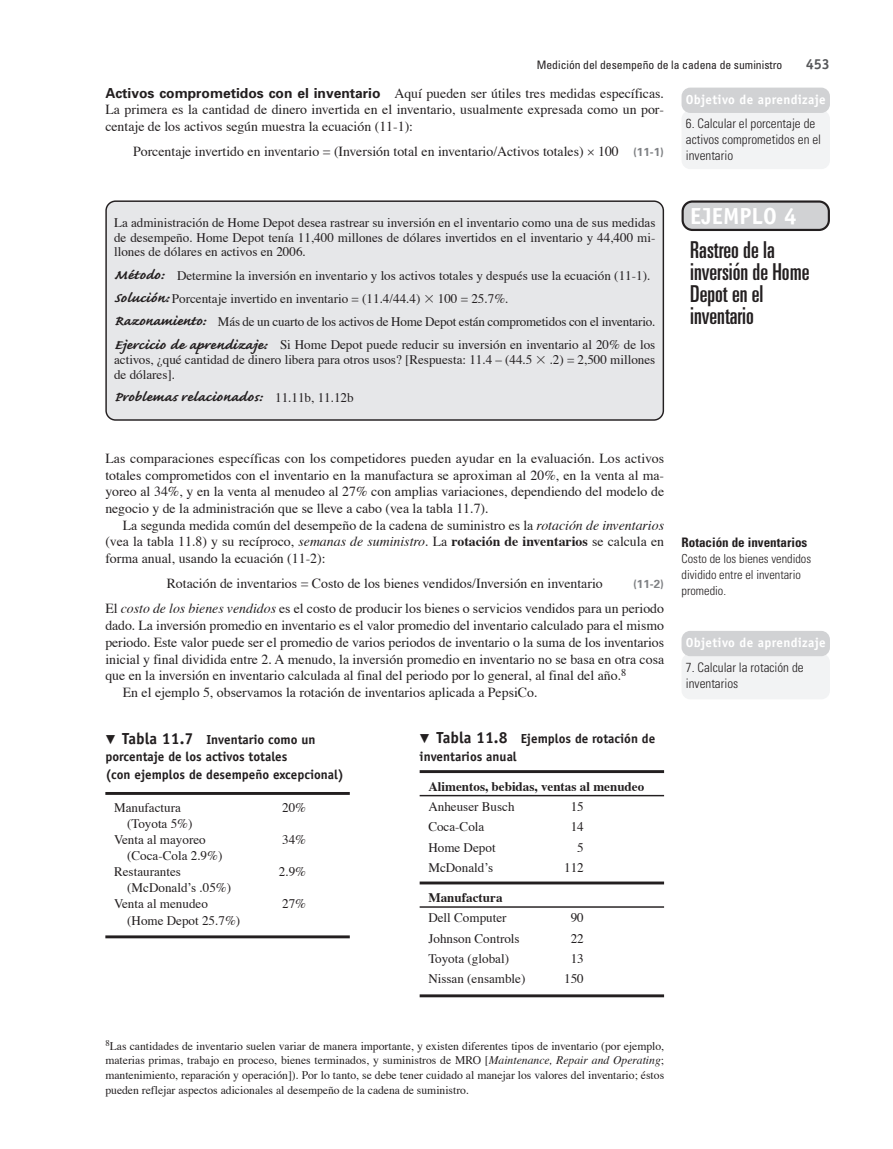
<style>
.page{position:relative;width:893px;height:1149px;background:#fff}
.page>*{position:absolute;margin:0;border:0;box-sizing:border-box;transform-origin:0 0}
.t1{font:ultra-condensed 23.25px/21.8px "Univers";color:#231f20}
.t2{font:700 23.25px "Officina Sans";color:#fff}
.t3{font:700 16.95px "Caflisch Script";color:#231f20;scale:1.11 1}
.t4{font:700 14.55px "Officina Sans";color:#57585a}
.t5{font:13.8px/16.8px "Times";color:#231f20;text-align:justify}
.t6{font:13.05px/23.2px "Times";color:#231f20}
.t7{font:700 13.05px/17.4px "Officina Sans";color:#231f20}
.t8{font:300 condensed 13.05px/16px "Univers";color:#231f20}
.t9{font:700 13.05px "Times";color:#231f20}
.t10{font:700 13.05px "Officina Sans";letter-spacing:.025em;color:#fff}
.t11{font:700 condensed 13.05px "Univers";color:#231f20}
.t12{font:300 condensed 12.3px/16px "Univers";color:#231f20}
.t13{font:11.7px/14.5px "Times";color:#231f20;text-align:justify}
.t14{font:condensed 11.7px "Univers";color:#231f20}
.t15{font:700 11.7px "Univers";color:#808285}
.s1{font-family:"Univers";font-weight:700}
.s2{font-family:"Univers";font-weight:700;font-size:11.7px;color:#808285}
.s3{font-family:"Caflisch Script";font-weight:700;font-size:16.95px}
.s4{font-family:"Mathematical Pi One"}
.s5{font-family:"Times";font-weight:400;font-size:13.05px}
.s6{font-style:italic}
.s7{font-weight:700}
.s8{font-size:16.05px}
</style>
<div class="page">
<div style="left:105px;top:200px;width:559px;height:220px;background:#e6e7e9"></div>
<svg style="left:682px;top:200px;width:148px;height:31px"></svg>
<div style="left:682px;top:110px;width:148px;height:59px;background:#f2f3f4;border-radius:9px"></div>
<div style="left:682px;top:88px;width:148px;height:25px;background:#d1d2d4;border-radius:9px"></div>
<hr style="left:105px;top:791px;width:245px;height:3px;background:#231f20">
<hr style="left:105px;top:935px;width:245px;height:3px;background:#231f20">
<div style="left:682px;top:653px;width:148px;height:46px;background:#f2f3f4;border-radius:9px"></div>
<div style="left:682px;top:630px;width:148px;height:26px;background:#d1d2d4;border-radius:9px"></div>
<hr style="left:420px;top:770px;width:244px;height:2px;background:#231f20">
<hr style="left:420px;top:794px;width:244px;height:2px;background:#231f20">
<hr style="left:420px;top:881px;width:244px;height:3px;background:#231f20">
<hr style="left:420px;top:906px;width:244px;height:1px;background:#231f20">
<hr style="left:420px;top:994px;width:244px;height:3px;background:#231f20">
<p class="t14" style="left:537px;top:61px;width:247px">Medición del desempeño de la cadena de suministro</p>
<p class="t4" style="left:806px;top:58px;width:26px">453</p>
<p class="t5" style="left:105px;top:86px;width:560px"><span class="s1">Activos comprometidos con el inventario</span> Aquí pueden ser útiles tres medidas específicas.<br>La primera es la cantidad de dinero invertida en el inventario, usualmente expresada como un por&shy;centaje de los activos según muestra la ecuación (11-1):</p>
<p class="t5" style="left:133px;top:144px;width:532px">Porcentaje invertido en inventario = (Inversión total en inventario/Activos totales) 100 <span class="s2">(11-1)</span></p>
<p class="t10" style="left:686px;top:95px;width:142px">Objetivo de aprendizaje</p>
<p class="t8" style="left:686px;top:117px;width:137px">6. Calcular el porcentaje de activos comprometidos en el inventario</p>
<p class="t6" style="left:114px;top:212px;width:543px">La administración de Home Depot desea rastrear su inversión en el inventario como una de sus medidas</p>
<h1 class="t2" style="left:690px;top:207px;width:108px">EJEMPLO 4</h1>
<p class="t6" style="left:114px;top:231px;width:543px;line-height:14.5px">de desempeño. Home Depot tenía 11,400 millones de dólares invertidos en el inventario y 44,400 mi&shy;llones de dólares en activos en 2006.</p>
<p class="t6" style="left:114px;top:264px;width:543px"><span class="s3">Método:</span> Determine la inversión en inventario y los activos totales y después use la ecuación (11-1).<br><span class="s3">Solución:</span> Porcentaje invertido en inventario = (11.4/44.4) <span class="s4">-</span> 100 = 25.7%.<br><span class="s3">Razonamiento:</span> Más de un cuarto de los activos de Home Depot están comprometidos con el inventario.<br><span class="s3">Ejercicio de aprendizaje:</span> Si Home Depot puede reducir su inversión en inventario al 20% de los</p>
<p class="t6" style="left:114px;top:353px;width:543px;line-height:14.5px">activos, ¿qué cantidad de dinero libera para otros usos? [Respuesta: 11.4 – (44.5 <span class="s4">-</span> .2) = 2,500 millones de dólares].</p>
<p class="t3" style="left:114px;top:390px;width:217px">Problemas relacionados: <span class="s5">11.11b, 11.12b</span></p>
<h1 class="t1" style="left:690px;top:241px;width:121px">Rastreo de la inversión de Home<br>Depot en el inventario</h1>
<p class="t5" style="left:105px;top:451px;width:560px">Las comparaciones específicas con los competidores pueden ayudar en la evaluación. Los activos totales comprometidos con el inventario en la manufactura se aproximan al 20%, en la venta al ma&shy;yoreo al 34%, y en la venta al menudeo al 27% con amplias variaciones, dependiendo del modelo de negocio y de la administración que se lleve a cabo (vea la tabla 11.7).</p>
<p class="t5" style="left:105px;top:517px;width:560px;text-indent:17px">La segunda medida común del desempeño de la cadena de suministro es la <span class="s6">rotación de inventarios </span>(vea la tabla 11.8) y su recíproco, <span class="s6">semanas de suministro</span>. La <span class="s7">rotación de inventarios</span> se calcula en forma anual, usando la ecuación (11-2):</p>
<p class="t5" style="left:167px;top:576px;width:438px">Rotación de inventarios = Costo de los bienes vendidos/Inversión en inventario</p>
<p class="t15" style="left:633px;top:579px;width:33px">(11-2)</p>
<p class="t5" style="left:105px;top:601px;width:560px">El <span class="s6">costo de los bienes vendidos</span> es el costo de producir los bienes o servicios vendidos para un periodo</p>
<p class="t5" style="left:105px;top:618px;width:560px">dado. La inversión promedio en inventario es el valor promedio del inventario calculado para el mismo</p>
<p class="t5" style="left:105px;top:635px;width:560px">periodo. Este valor puede ser el promedio de varios periodos de inventario o la suma de los inventarios</p>
<p class="t5" style="left:105px;top:651px;width:560px">inicial y final dividida entre 2. A menudo, la inversión promedio en inventario no se basa en otra cosa</p>
<p class="t5" style="left:105px;top:668px;width:522px">que en la inversión en inventario calculada al final del periodo por lo general, al final del año.<sup>8</sup></p>
<p class="t5" style="left:123px;top:685px;width:416px">En el ejemplo 5, observamos la rotación de inventarios aplicada a PepsiCo.</p>
<p class="t7" style="left:105px;top:731px;width:240px;text-indent:17px"><span class="s8">Tabla 11.7</span> Inventario como un porcentaje de los activos totales<br>(con ejemplos de desempeño excepcional)</p>
<p class="t6" style="left:114px;top:797px;width:68px">Manufactura</p>
<p class="t6" style="left:282px;top:797px;width:26px">20%</p>
<p class="t6" style="left:114px;top:816px;width:93px;line-height:16px;text-align:center">(Toyota 5%)<br>Venta al mayoreo</p>
<p class="t7" style="left:420px;top:731px;width:237px;text-indent:17px"><span class="s8">Tabla 11.8</span> Ejemplos de rotación de inventarios anual</p>
<p class="t9" style="left:428px;top:780px;width:217px">Alimentos, bebidas, ventas al menudeo</p>
<p class="t6" style="left:428px;top:795px;width:88px">Anheuser Busch</p>
<p class="t6" style="left:571px;top:795px;width:15px">15</p>
<p class="t6" style="left:428px;top:816px;width:58px">Coca-Cola</p>
<p class="t6" style="left:571px;top:816px;width:15px">14</p>
<p class="t6" style="left:428px;top:836px;width:69px">Home Depot</p>
<p class="t6" style="left:577px;top:836px;width:8px">5</p>
<p class="t6" style="left:428px;top:857px;width:66px">McDonald’s</p>
<p class="t6" style="left:564px;top:857px;width:21px">112</p>
<p class="t9" style="left:428px;top:891px;width:76px">Manufactura</p>
<p class="t6" style="left:428px;top:907px;width:80px">Dell Computer</p>
<p class="t6" style="left:571px;top:907px;width:15px">90</p>
<p class="t6" style="left:428px;top:927px;width:93px">Johnson Controls</p>
<p class="t6" style="left:571px;top:927px;width:15px">22</p>
<p class="t6" style="left:428px;top:947px;width:82px">Toyota (global)</p>
<p class="t6" style="left:571px;top:947px;width:15px">13</p>
<p class="t6" style="left:428px;top:968px;width:99px">Nissan (ensamble)</p>
<p class="t6" style="left:564px;top:968px;width:21px">150</p>
<p class="t6" style="left:282px;top:829px;width:26px">34%</p>
<p class="t6" style="left:114px;top:848px;width:110px;line-height:16px;text-indent:13px">(Coca-Cola 2.9%)<br>Restaurantes</p>
<p class="t6" style="left:279px;top:861px;width:29px">2.9%</p>
<p class="t6" style="left:114px;top:880px;width:119px;line-height:16px;text-indent:13px">(McDonald’s .05%)<br>Venta al menudeo</p>
<p class="t6" style="left:282px;top:893px;width:26px">27%</p>
<p class="t6" style="left:127px;top:909px;width:115px">(Home Depot 25.7%)</p>
<p class="t11" style="left:682px;top:537px;width:127px">Rotación de inventarios</p>
<p class="t12" style="left:682px;top:552px;width:131px">Costo de los bienes vendidos dividido entre el inventario promedio.</p>
<p class="t10" style="left:686px;top:637px;width:142px">Objetivo de aprendizaje</p>
<p class="t8" style="left:686px;top:660px;width:119px">7. Calcular la rotación de inventarios</p>
<p class="t13" style="left:105px;top:1039px;width:560px"><sup>8</sup>Las cantidades de inventario suelen variar de manera importante, y existen diferentes tipos de inventario (por ejemplo, materias primas, trabajo en proceso, bienes terminados, y suministros de MRO [<span class="s6">Maintenance, Repair and Operating</span>; mantenimiento, reparación y operación]). Por lo tanto, se debe tener cuidado al manejar los valores del inventario; éstos pueden reflejar aspectos adicionales al desempeño de la cadena de suministro.</p>
</div>
